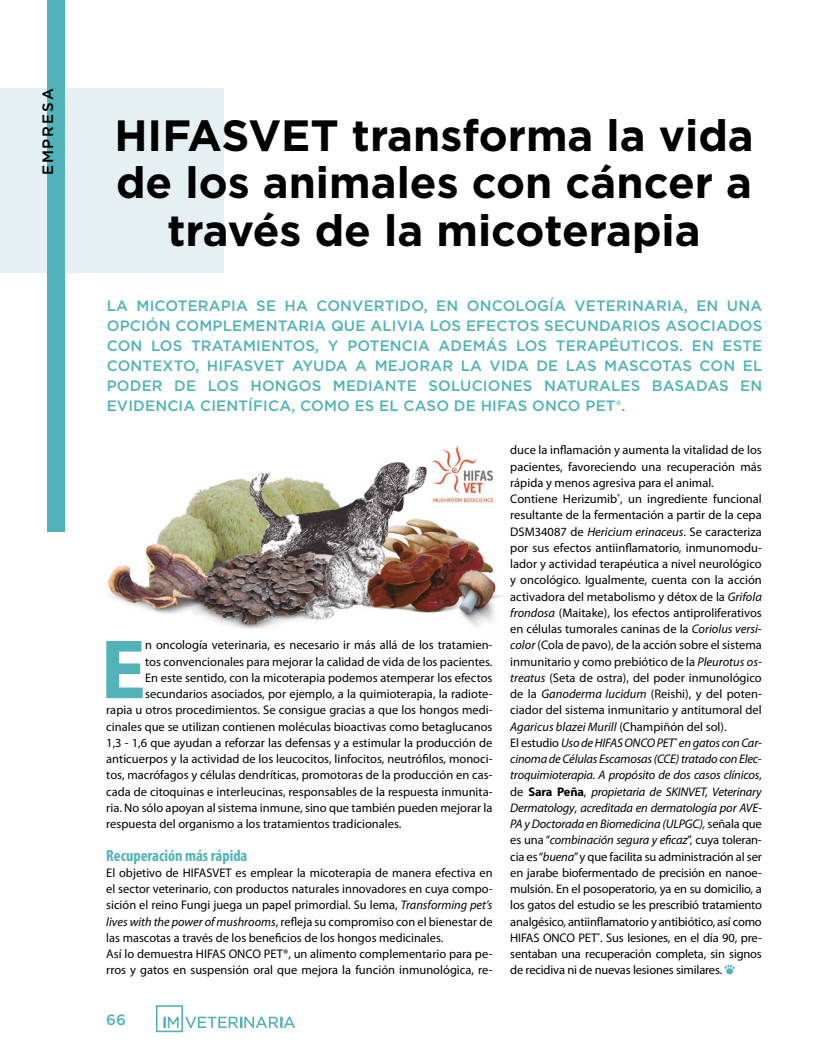
<style>
.page{position:relative;width:815px;height:1063px;background:#fff}
.page>*{position:absolute;margin:0;border:0;box-sizing:border-box;transform-origin:0 0}
.t1{font:700 84.88px "Myriad Pro";color:#51b3b9}
.t2{font:700 43.75px/47.5px "Gotham";color:#000;text-align:center}
.t3{font:700 condensed 16.25px "Myriad Pro";color:#51b3b9}
.t4{font:500 15px/20px "Gotham";letter-spacing:.01em;color:#51b3b9;text-align:justify}
.t5{font:500 15px "Gotham";letter-spacing:.13em;color:#000}
.t6{font:12.5px/16.2px "Myriad Pro";color:#000}
.s1{font-style:italic}
.s2{font-weight:700}
</style>
<div class="page">
<svg style="left:156px;top:1005px;width:139px;height:27px"></svg>
<img style="left:107px;top:445px;width:398px;height:184px">
<div style="left:0;top:89px;width:223px;height:184px;background:#e4f0f2"></div>
<div style="left:47px;top:0;width:18px;height:531px;background:#51b3b9"></div>
<div style="left:726px;top:968px;width:7px;height:6px;background:#51b3b9;border-radius:50%"></div>
<svg style="left:724px;top:965px;width:11px;height:4px"></svg>
<img style="left:431px;top:446px;width:64px;height:58px">
<p class="t5" style="left:38px;top:175px;width:88px;rotate:-90deg">EMPRESA</p>
<h2 class="t2" style="left:114px;top:111px;width:641px">HIFASVET transforma la vida de los animales con cáncer a través de la micoterapia</h2>
<p class="t4" style="left:107px;top:296px;width:657px">LA MICOTERAPIA SE HA CONVERTIDO, EN ONCOLOGÍA VETERINARIA, EN UNA OPCIÓN COMPLEMENTARIA QUE ALIVIA LOS EFECTOS SECUNDARIOS ASOCIADOS CON LOS TRATAMIENTOS, Y POTENCIA ADEMÁS LOS TERAPÉUTICOS. EN ESTE CONTEXTO, HIFASVET AYUDA A MEJORAR LA VIDA DE LAS MASCOTAS CON EL PODER DE LOS HONGOS MEDIANTE SOLUCIONES NATURALES BASADAS EN EVIDENCIA CIENTÍFICA, COMO ES EL CASO DE HIFAS ONCO PET®.</p>
<h1 class="t1" style="left:101px;top:614px;width:47px">E</h1>
<p class="t6" style="left:145px;top:637px;width:349px">n oncología veterinaria, es necesario ir más allá de los tratamien-</p>
<p class="t6" style="left:145px;top:653px;width:349px">tos convencionales para mejorar la calidad de vida de los pacientes.</p>
<p class="t6" style="left:145px;top:669px;width:349px">En este sentido, con la micoterapia podemos atemperar los efectos</p>
<p class="t6" style="left:145px;top:686px;width:349px">secundarios asociados, por ejemplo, a la quimioterapia, la radiote-</p>
<p class="t6" style="left:106px;top:702px;width:388px">rapia u otros procedimientos. Se consigue gracias a que los hongos medi-</p>
<p class="t6" style="left:106px;top:718px;width:388px">cinales que se utilizan contienen moléculas bioactivas como betaglucanos</p>
<p class="t6" style="left:106px;top:734px;width:388px">1,3 - 1,6 que ayudan a reforzar las defensas y a estimular la producción de</p>
<p class="t6" style="left:106px;top:751px;width:388px">anticuerpos y la actividad de los leucocitos, linfocitos, neutrófilos, monoci-</p>
<p class="t6" style="left:106px;top:767px;width:388px">tos, macrófagos y células dendríticas, promotoras de la producción en cas-</p>
<p class="t6" style="left:106px;top:783px;width:388px">cada de citoquinas e interleucinas, responsables de la respuesta inmunita-</p>
<p class="t6" style="left:106px;top:799px;width:388px">ria. No sólo apoyan al sistema inmune, sino que también pueden mejorar la</p>
<p class="t6" style="left:106px;top:816px;width:297px">respuesta del organismo a los tratamientos tradicionales.</p>
<h3 class="t3" style="left:106px;top:845px;width:143px">Recuperación más rápida</h3>
<p class="t6" style="left:106px;top:864px;width:388px">El objetivo de HIFASVET es emplear la micoterapia de manera efectiva en el sector veterinario, con productos naturales innovadores en cuya compo&shy;sición el reino Fungi juega un papel primordial. Su lema, <span class="s1">Transforming pet’s lives with the power of mushrooms</span>, refleja su compromiso con el bienestar de las mascotas a través de los beneficios de los hongos medicinales.<br>Así lo demuestra HIFAS ONCO PET®, un alimento complementario para pe&shy;rros y gatos en suspensión oral que mejora la función inmunológica, re-</p>
<p class="t4" style="left:106px;top:1009px;width:21px">66</p>
<p class="t6" style="left:510px;top:442px;width:253px">duce la inflamación y aumenta la vitalidad de los pacientes, favoreciendo una recuperación más rápida y menos agresiva para el animal.<br>Contiene Herizumib<sup>®</sup>, un ingrediente funcional resultante de la fermentación a partir de la cepa DSM34087 de <span class="s1">Hericium erinaceus</span>. Se caracteriza por sus efectos antiinflamatorio, inmunomodu&shy;lador y actividad terapéutica a nivel neurológico y oncológico. Igualmente, cuenta con la acción activadora del metabolismo y détox de la <span class="s1">Grifola frondosa</span> (Maitake), los efectos antiproliferativos en células tumorales caninas de la <span class="s1">Coriolus versi&shy;color</span> (Cola de pavo), de la acción sobre el sistema inmunitario y como prebiótico de la <span class="s1">Pleurotus os&shy;treatus</span> (Seta de ostra), del poder inmunológico de la <span class="s1">Ganoderma lucidum</span> (Reishi), y del poten&shy;ciador del sistema inmunitario y antitumoral del <span class="s1">Agaricus blazei Murill</span> (Champiñón del sol).<br>El estudio <span class="s1">Uso de HIFAS ONCO PET</span><sup>®</sup> <span class="s1">en gatos con Car&shy;cinoma de Células Escamosas (CCE) tratado con Elec&shy;troquimioterapia. A propósito de dos casos clínicos</span>, de <span class="s2">Sara Peña</span>, <span class="s1">propietaria de SKINVET, Veterinary Dermatology</span>, <span class="s1">acreditada en dermatología por AVE-PA y Doctorada en Biomedicina (ULPGC),</span> señala que es una “<span class="s1">combinación segura y eficaz</span>”, cuya toleran&shy;cia es “<span class="s1">buena</span>” y que facilita su administración al ser en jarabe biofermentado de precisión en nanoe&shy;mulsión. En el posoperatorio, ya en su domicilio, a los gatos del estudio se les prescribió tratamiento analgésico, antiinflamatorio y antibiótico, así como HIFAS ONCO PET<sup>®</sup>. Sus lesiones, en el día 90, pre&shy;sentaban una recuperación completa, sin signos de recidiva ni de nuevas lesiones similares.</p>
</div>
